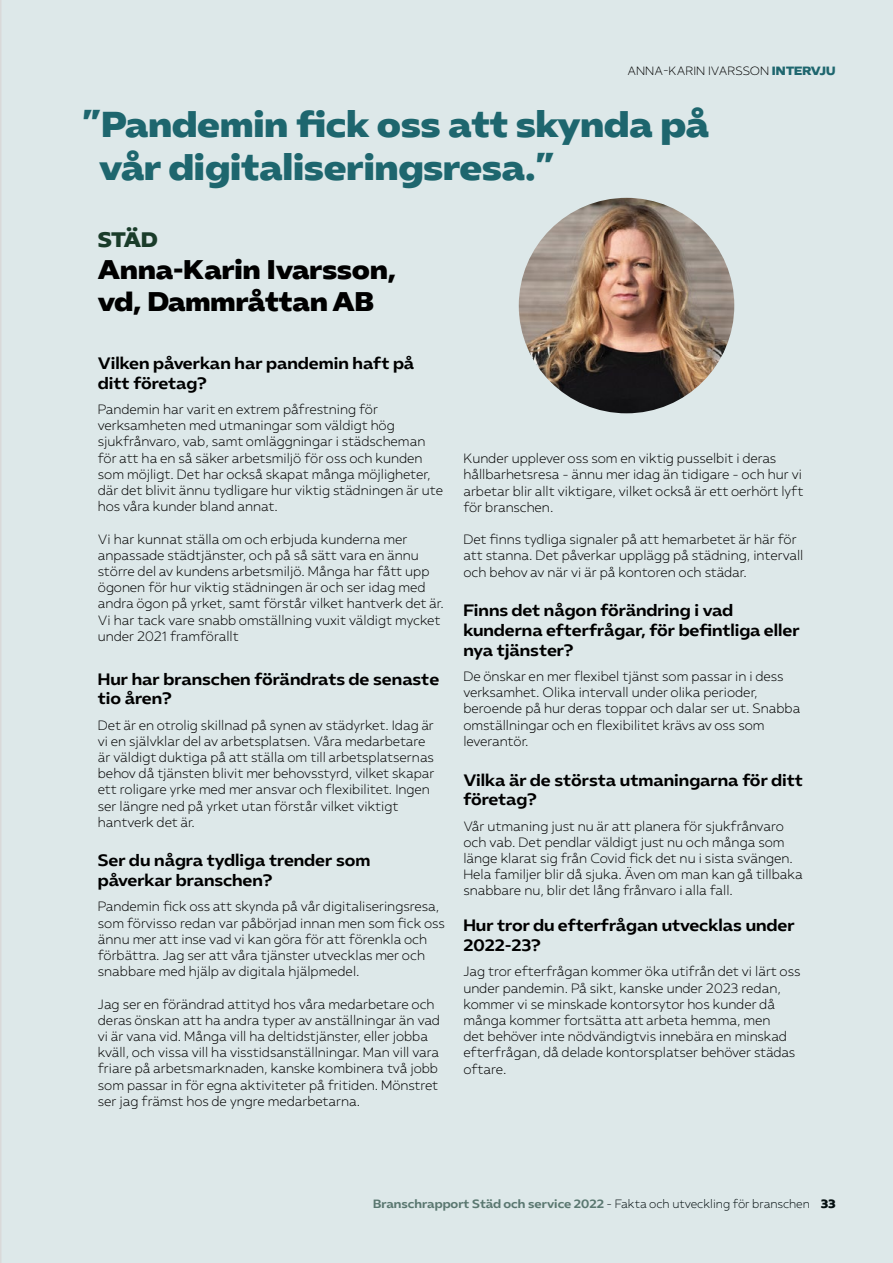
<style>
.page{position:relative;width:893px;height:1263px;background:#dde8e9}
.page>*{position:absolute;margin:0;border:0;box-sizing:border-box;transform-origin:0 0}
.t1{font:36px/43.2px "Almega Sans Display";color:#1e666e}
.t2{font:27px/32.4px "Almega Sans Display";color:#000}
.t3{font:21px "Almega Sans Display";color:#1a3c2a}
.t4{font:700 16.5px/19.8px "Almega Sans";color:#000}
.t5{font:300 13.5px/16.2px "Almega Sans";color:#000}
.t6{font:700 12px "Almega Sans";color:#657b71}
.t7{font:300 12px "Almega Sans";color:#000}
.s1{font-family:"Almega Sans Display";font-weight:400;color:#1e666e}
.s2{font-weight:300;color:#000}
.s3{font-family:"Almega Sans Display";font-weight:400;color:#000}
</style>
<div class="page">
<img style="left:519px;top:198px;width:215px;height:215px;border-radius:108px">
<p class="t7" style="left:627px;top:63px;width:210px">ANNA-KARIN IVARSSON <span class="s1">INTERVJU</span></p>
<h1 class="t1" style="left:99px;top:103px;width:612px;text-indent:-17px">”Pandemin fick oss att skynda på vår digitaliseringsresa.”</h1>
<h3 class="t3" style="left:98px;top:224px;width:62px">STÄD</h3>
<h2 class="t2" style="left:98px;top:254px;width:300px">Anna-Karin Ivarsson, vd, Dammråttan AB</h2>
<p class="t4" style="left:98px;top:353px;width:318px">Vilken påverkan har pandemin haft på ditt företag?</p>
<p class="t5" style="left:98px;top:401px;width:347px">Pandemin har varit en extrem påfrestning för verksamheten med utmaningar som väldigt hög sjukfrånvaro, vab, samt omläggningar i städscheman för att ha en så säker arbetsmiljö för oss och kunden som möjligt. Det har också skapat många möjligheter, där det blivit ännu tydligare hur viktig städningen är ute hos våra kunder bland annat.</p>
<p class="t5" style="left:98px;top:530px;width:347px">Vi har kunnat ställa om och erbjuda kunderna mer anpassade städtjänster, och på så sätt vara en ännu större del av kundens arbetsmiljö. Många har fått upp ögonen för hur viktig städningen är och ser idag med andra ögon på yrket, samt förstår vilket hantverk det är.<br>Vi har tack vare snabb omställning vuxit väldigt mycket under 2021 framförallt</p>
<p class="t4" style="left:98px;top:669px;width:343px">Hur har branschen förändrats de senaste tio åren?</p>
<p class="t5" style="left:98px;top:716px;width:338px">Det är en otrolig skillnad på synen av städyrket. Idag är vi en självklar del av arbetsplatsen. Våra medarbetare är väldigt duktiga på att ställa om till arbetsplatsernas behov då tjänsten blivit mer behovsstyrd, vilket skapar ett roligare yrke med mer ansvar och flexibilitet. Ingen ser längre ned på yrket utan förstår vilket viktigt hantverk det är.</p>
<p class="t4" style="left:98px;top:851px;width:274px">Ser du några tydliga trender som påverkar branschen?</p>
<p class="t5" style="left:98px;top:898px;width:348px">Pandemin fick oss att skynda på vår digitaliseringsresa, som förvisso redan var påbörjad innan men som fick oss ännu mer att inse vad vi kan göra för att förenkla och förbättra. Jag ser att våra tjänster utvecklas mer och snabbare med hjälp av digitala hjälpmedel.</p>
<p class="t5" style="left:98px;top:995px;width:344px">Jag ser en förändrad attityd hos våra medarbetare och deras önskan att ha andra typer av anställningar än vad vi är vana vid. Många vill ha deltidstjänster, eller jobba kväll, och vissa vill ha visstidsanställningar. Man vill vara friare på arbetsmarknaden, kanske kombinera två jobb som passar in för egna aktiviteter på fritiden. Mönstret ser jag främst hos de yngre medarbetarna.</p>
<p class="t5" style="left:463px;top:450px;width:341px">Kunder upplever oss som en viktig pusselbit i deras hållbarhetsresa - ännu mer idag än tidigare - och hur vi arbetar blir allt viktigare, vilket också är ett oerhört lyft för branschen.</p>
<p class="t5" style="left:463px;top:531px;width:341px">Det finns tydliga signaler på att hemarbetet är här för att stanna. Det påverkar upplägg på städning, intervall och behov av när vi är på kontoren och städar.</p>
<p class="t4" style="left:463px;top:601px;width:338px">Finns det någon förändring i vad kunderna efterfrågar, för befintliga eller nya tjänster?</p>
<p class="t5" style="left:463px;top:668px;width:338px">De önskar en mer flexibel tjänst som passar in i dess verksamhet. Olika intervall under olika perioder, beroende på hur deras toppar och dalar ser ut. Snabba omställningar och en flexibilitet krävs av oss som leverantör.</p>
<p class="t4" style="left:463px;top:770px;width:341px">Vilka är de största utmaningarna för ditt företag?</p>
<p class="t5" style="left:463px;top:817px;width:341px">Vår utmaning just nu är att planera för sjukfrånvaro och vab. Det pendlar väldigt just nu och många som länge klarat sig från Covid fick det nu i sista svängen.<br>Hela familjer blir då sjuka. Även om man kan gå tillbaka snabbare nu, blir det lång frånvaro i alla fall.</p>
<p class="t4" style="left:463px;top:916px;width:333px">Hur tror du efterfrågan utvecklas under<br>2022-23?</p>
<p class="t5" style="left:463px;top:963px;width:338px">Jag tror efterfrågan kommer öka utifrån det vi lärt oss under pandemin. På sikt, kanske under 2023 redan, kommer vi se minskade kontorsytor hos kunder då många kommer fortsätta att arbeta hemma, men<br>det behöver inte nödvändigtvis innebära en minskad efterfrågan, då delade kontorsplatser behöver städas oftare.</p>
<p class="t6" style="left:373px;top:1196px;width:464px">Branschrapport Städ och service 2022 <span class="s2">- Fakta och utveckling för branschen</span> <span class="s3">33</span></p>
</div>
